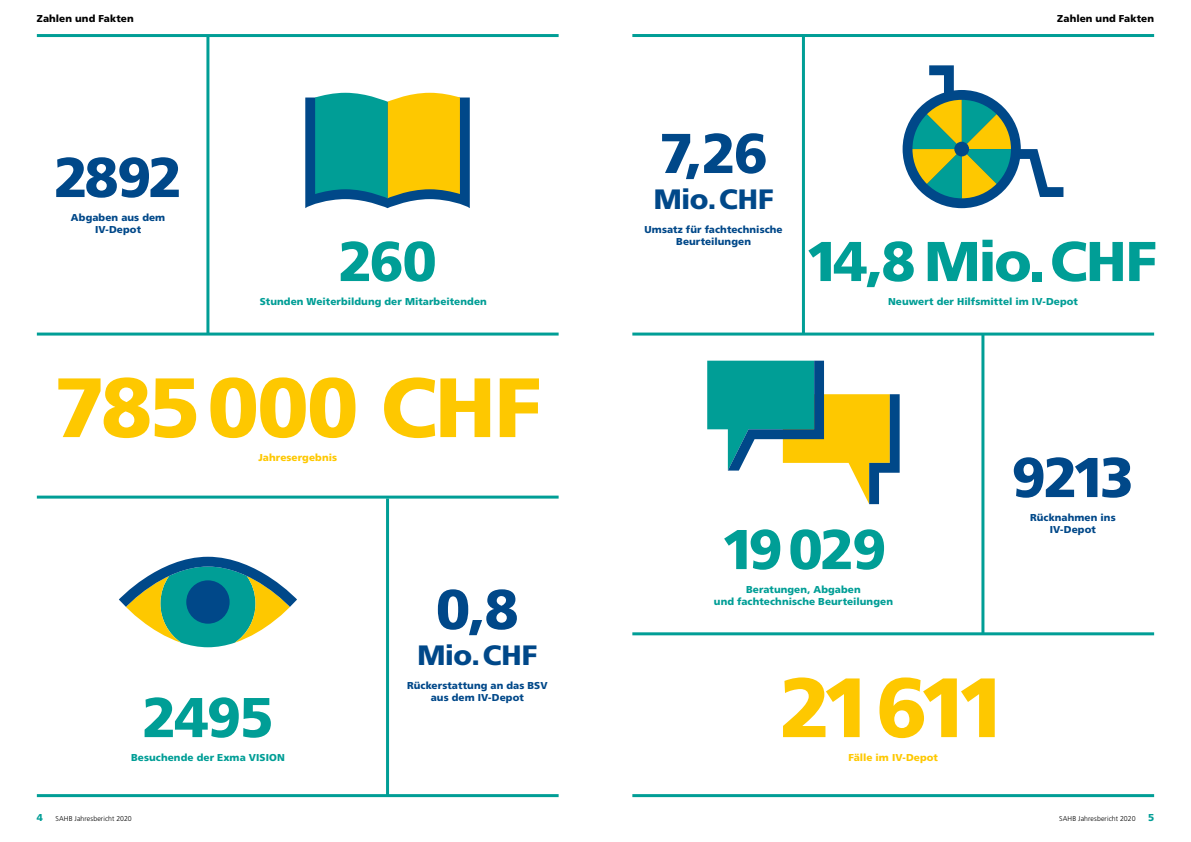
<style>
.page{position:relative;width:1191px;height:842px;background:#fff}
.page>*{position:absolute;margin:0;border:0;box-sizing:border-box;transform-origin:0 0}
.t1{font:900 84px "Frutiger LT Std";letter-spacing:-.03em;color:#fec800}
.t2{font:900 56px "Frutiger LT Std";letter-spacing:-.04em;color:#009e96}
.t3{font:900 56px "Frutiger LT Std";letter-spacing:-.055em;color:#004889}
.t4{font:900 28px "Frutiger LT Std";letter-spacing:-.01em;color:#004889}
.t5{font:900 10px/12px "Frutiger LT Std";letter-spacing:.01em;color:#009e96;text-align:center}
.t6{font:900 10px/12px "Frutiger LT Std";letter-spacing:.01em;color:#004889;text-align:center}
.t7{font:900 10px "Frutiger LT Std";letter-spacing:.005em;color:#000}
.t8{font:900 10px "Frutiger LT Std";letter-spacing:.005em;color:#fec800}
.t9{font:300 7px "Frutiger LT Std";letter-spacing:.01em;color:#000}
.s1{font-weight:900;font-size:10px;color:#009e96}
</style>
<div class="page">
<hr style="left:632px;top:794px;width:522px;height:3px;background:#009e96">
<hr style="left:632px;top:34px;width:522px;height:3px;background:#009e96">
<hr style="left:802px;top:36px;width:3px;height:297px;background:#009e96">
<hr style="left:981px;top:334px;width:3px;height:300px;background:#009e96">
<hr style="left:632px;top:333px;width:522px;height:3px;background:#009e96">
<hr style="left:632px;top:632px;width:522px;height:3px;background:#009e96">
<svg style="left:707px;top:361px;width:192px;height:143px"></svg>
<div style="left:902px;top:90px;width:118px;height:118px;background:#004889;border-radius:50%"></div>
<svg style="left:912px;top:65px;width:151px;height:133px"></svg>
<div style="left:954px;top:142px;width:15px;height:14px;background:#004889;border-radius:50%"></div>
<hr style="left:37px;top:34px;width:521px;height:3px;background:#009e96">
<hr style="left:37px;top:794px;width:521px;height:3px;background:#009e96">
<hr style="left:37px;top:496px;width:521px;height:3px;background:#009e96">
<hr style="left:386px;top:498px;width:3px;height:298px;background:#009e96">
<hr style="left:206px;top:36px;width:3px;height:297px;background:#009e96">
<hr style="left:37px;top:333px;width:521px;height:3px;background:#009e96">
<svg style="left:305px;top:93px;width:165px;height:115px;background:#70a464"></svg>
<svg style="left:119px;top:557px;width:178px;height:90px"></svg>
<div style="left:186px;top:580px;width:44px;height:44px;background:#004889;border-radius:50%"></div>
<p class="t7" style="left:37px;top:12px;width:98px">Zahlen und Fakten</p>
<h2 class="t3" style="left:54px;top:144px;width:130px">2892</h2>
<p class="t6" style="left:71px;top:211px;width:96px">Abgaben aus dem<br>IV-Depot</p>
<h2 class="t2" style="left:338px;top:228px;width:100px">260</h2>
<p class="t5" style="left:260px;top:295px;width:229px">Stunden Weiterbildung der Mitarbeitenden</p>
<h1 class="t1" style="left:54px;top:357px;width:489px">785000 CHF</h1>
<p class="t8" style="left:258px;top:451px;width:80px">Jahresergebnis</p>
<h2 class="t2" style="left:142px;top:684px;width:133px">2495</h2>
<p class="t5" style="left:131px;top:751px;width:155px">Besuchende der Exma VISION</p>
<h2 class="t3" style="left:436px;top:576px;width:84px">0,8</h2>
<h3 class="t4" style="left:417px;top:638px;width:121px">Mio.CHF</h3>
<p class="t6" style="left:407px;top:679px;width:142px">Rückerstattung an das BSV aus dem IV-Depot</p>
<p class="t7" style="left:1057px;top:12px;width:98px">Zahlen und Fakten</p>
<h2 class="t3" style="left:659px;top:120px;width:110px">7,26</h2>
<h3 class="t4" style="left:653px;top:182px;width:121px">Mio.CHF</h3>
<p class="t6" style="left:644px;top:223px;width:140px">Umsatz für fachtechnische<br>Beurteilungen</p>
<h2 class="t2" style="left:804px;top:228px;width:354px">14,8 Mio.CHF</h2>
<p class="t5" style="left:888px;top:295px;width:191px">Neuwert der Hilfsmittel im IV-Depot</p>
<h2 class="t3" style="left:1011px;top:444px;width:124px">9213</h2>
<h2 class="t2" style="left:720px;top:516px;width:167px">19029</h2>
<p class="t5" style="left:714px;top:583px;width:181px">Beratungen, Abgaben<br>und fachtechnische Beurteilungen</p>
<h1 class="t1" style="left:779px;top:657px;width:229px">21 611</h1>
<p class="t8" style="left:848px;top:751px;width:91px">Fälle im IV-Depot</p>
<p class="t6" style="left:1030px;top:511px;width:87px">Rücknahmen ins<br>IV-Depot</p>
<p class="t9" style="left:37px;top:815px;width:96px"><span class="s1">4</span> SAHB Jahresbericht 2020</p>
<p class="t9" style="left:1059px;top:815px;width:96px">SAHB Jahresbericht 2020 <span class="s1">5</span></p>
</div>
